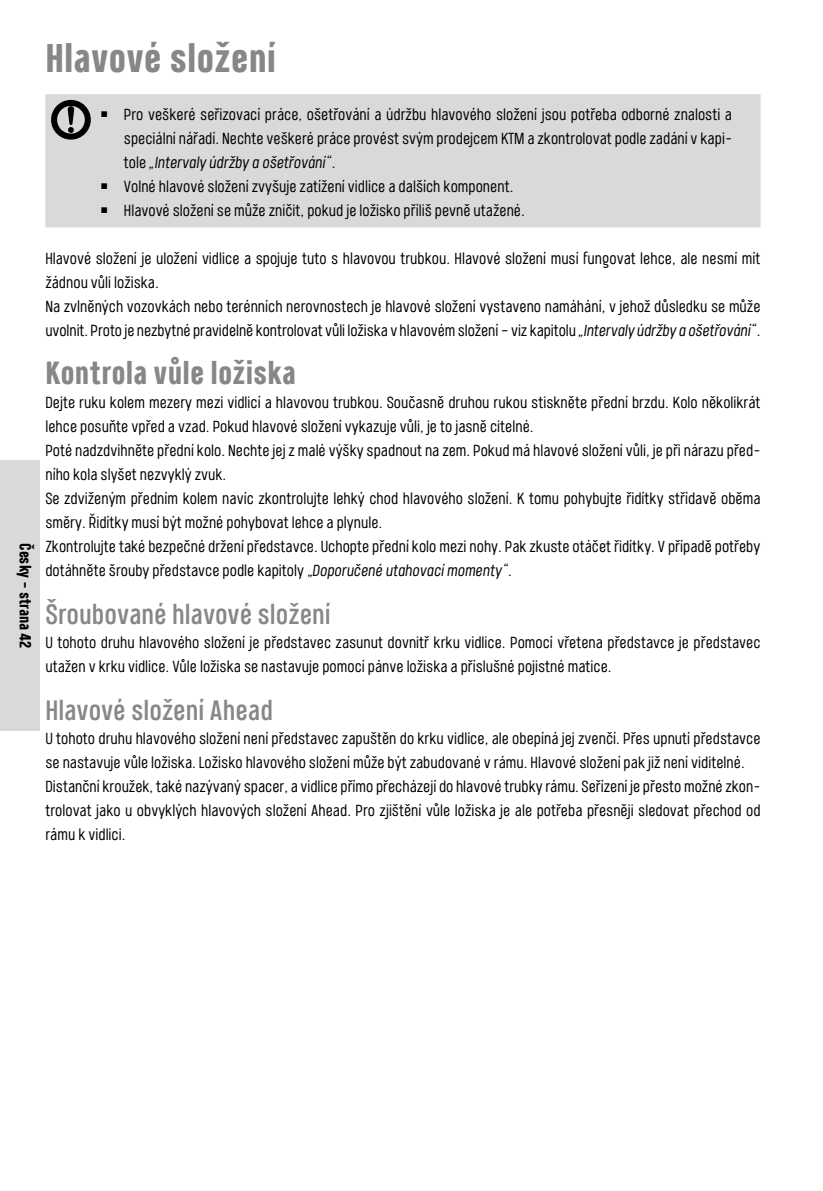
<style>
.page{position:relative;width:823px;height:1191px;background:#fff}
.page>*{position:absolute;margin:0;border:0;box-sizing:border-box;transform-origin:0 0}
.t1{font:700 40px "Port Condensed";color:#878787}
.t2{font:700 32px "Port Condensed";color:#878787}
.t3{font:500 28px "Port Condensed";color:#878787}
.t4{font:16px/24px "Port Condensed";color:#000}
.t5{font:italic 16px "Port Condensed";color:#000}
.t6{font:700 16px "Port Condensed";letter-spacing:-.005em;color:#000}
.s1{font-style:normal}
.s2{font-style:italic}
</style>
<div class="page">
<div style="left:0;top:460px;width:40px;height:271px;background:#d9d9d9"></div>
<div style="left:45px;top:94px;width:715px;height:133px;background:#d9d9d9"></div>
<svg style="left:47px;top:97px;width:47px;height:46px;background:#8d8d8d"></svg>
<p class="t6" style="left:36px;top:543px;width:107px;rotate:90deg">Česky – strana 42</p>
<h1 class="t1" style="left:45px;top:32px;width:232px">Hlavové složení</h1>
<p class="t4" style="left:101px;top:102px;width:632px">￭ Pro veškeré seřizovací práce, ošetřování a údržbu hlavového složení jsou potřeba odborné znalosti a</p>
<p class="t4" style="left:124px;top:126px;width:609px">speciální nářadí. Nechte veškeré práce provést svým prodejcem KTM a zkontrolovat podle zadání v kapi-</p>
<p class="t5" style="left:124px;top:152px;width:213px"><span class="s1">tole</span> „Intervaly údržby a ošetřování“<span class="s1">.</span></p>
<p class="t4" style="left:101px;top:174px;width:413px">￭ Volné hlavové složení zvyšuje zatížení vidlice a dalších komponent.</p>
<p class="t4" style="left:101px;top:198px;width:425px">￭ Hlavové složení se může zničit, pokud je ložisko příliš pevně utažené.</p>
<p class="t4" style="left:45px;top:246px;width:716px">Hlavové složení je uložení vidlice a spojuje tuto s hlavovou trubkou. Hlavové složení musí fungovat lehce, ale nesmí mít žádnou vůli ložiska.<br>Na zvlněných vozovkách nebo terénních nerovnostech je hlavové složení vystaveno namáhání, v jehož důsledku se může uvolnit. Proto je nezbytné pravidelně kontrolovat vůli ložiska v hlavovém složení – viz kapitolu <span class="s2">„Intervaly údržby a ošetřování“</span>.</p>
<h2 class="t2" style="left:45px;top:352px;width:252px">Kontrola vůle ložiska</h2>
<p class="t4" style="left:45px;top:390px;width:716px">Dejte ruku kolem mezery mezi vidlicí a hlavovou trubkou. Současně druhou rukou stiskněte přední brzdu. Kolo několikrát lehce posuňte vpřed a vzad. Pokud hlavové složení vykazuje vůli, je to jasně citelné.<br>Poté nadzdvihněte přední kolo. Nechte jej z malé výšky spadnout na zem. Pokud má hlavové složení vůli, je při nárazu před&shy;ního kola slyšet nezvyklý zvuk.<br>Se zdviženým předním kolem navíc zkontrolujte lehký chod hlavového složení. K tomu pohybujte řidítky střídavě oběma směry. Řidítky musí být možné pohybovat lehce a plynule.<br>Zkontrolujte také bezpečné držení představce. Uchopte přední kolo mezi nohy. Pak zkuste otáčet řidítky. V případě potřeby dotáhněte šrouby představce podle kapitoly „<span class="s2">Doporučené utahovací momenty“</span>.</p>
<h3 class="t3" style="left:45px;top:596px;width:287px">Šroubované hlavové složení</h3>
<p class="t4" style="left:45px;top:630px;width:716px">U tohoto druhu hlavového složení je představec zasunut dovnitř krku vidlice. Pomocí vřetena představce je představec utažen v krku vidlice. Vůle ložiska se nastavuje pomocí pánve ložiska a příslušné pojistné matice.</p>
<h3 class="t3" style="left:45px;top:692px;width:229px">Hlavové složení Ahead</h3>
<p class="t4" style="left:45px;top:726px;width:716px">U tohoto druhu hlavového složení není představec zapuštěn do krku vidlice, ale obepíná jej zvenčí. Přes upnutí představce se nastavuje vůle ložiska. Ložisko hlavového složení může být zabudované v rámu. Hlavové složení pak již není viditelné.<br>Distanční kroužek, také nazývaný spacer, a vidlice přímo přecházejí do hlavové trubky rámu. Seřízení je přesto možné zkon&shy;trolovat jako u obvyklých hlavových složení Ahead. Pro zjištění vůle ložiska je ale potřeba přesněji sledovat přechod od rámu k vidlici.</p>
</div>
